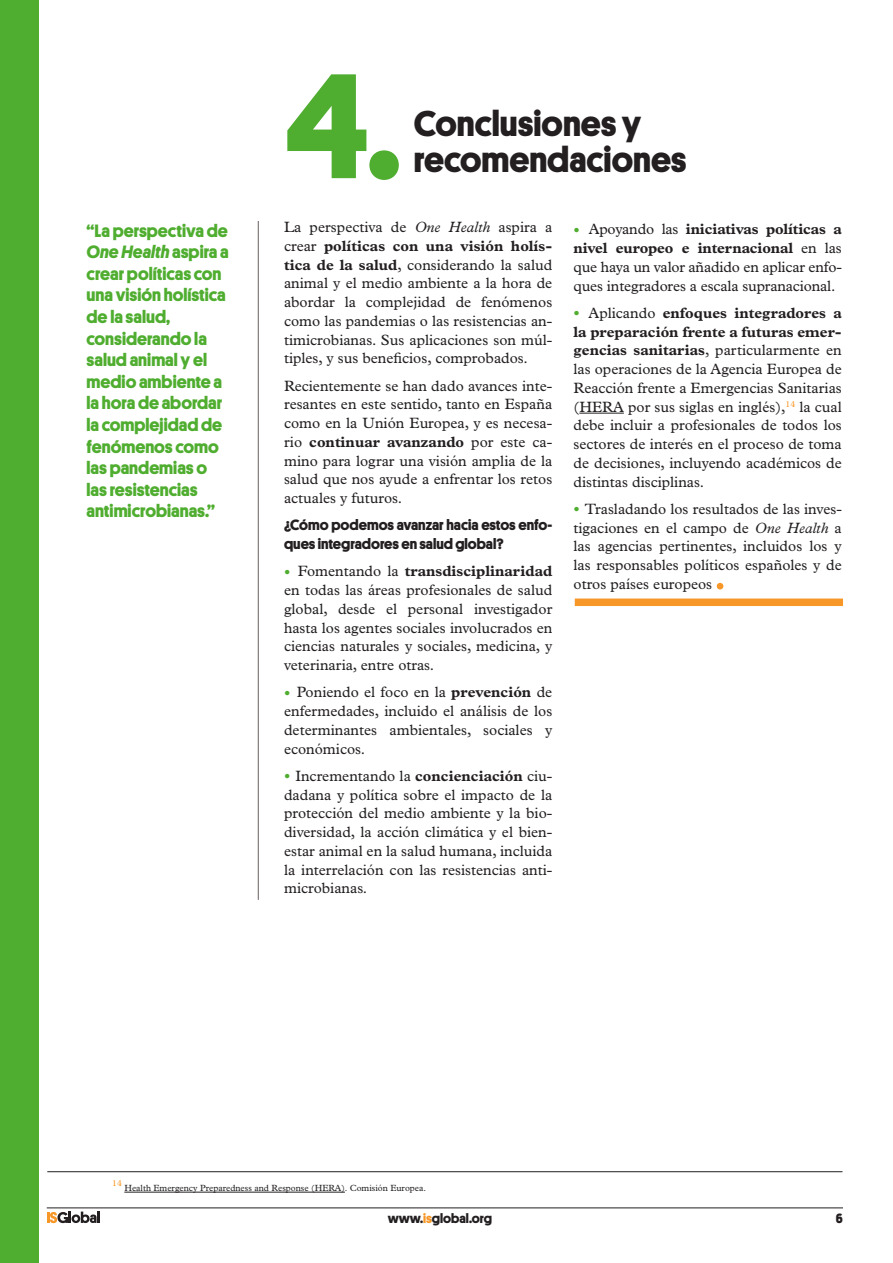
<style>
.page{position:relative;width:893px;height:1263px;background:#fff}
.page>*{position:absolute;margin:0;border:0;box-sizing:border-box;transform-origin:0 0}
.t1{font:700 150px "Platform";color:#4fad2f}
.text_base{font:54px "Plantin";color:#f79727}
.t2{font:700 36px/36px "Platform";color:#231f20}
.t3{font:700 18px/21.6px "Platform";color:#4fad2f}
.text_base-2{font:15px/18.8px "Plantin";color:#231f20;text-align:justify}
.text_base-3{font:700 15px/18.8px "Platform";color:#231f20}
.t4{font:700 13.5px "Platform";color:#231f20}
.leyendas{font:9px "Plantin";color:#231f20}
.leyendas-2{font:8.7px "Plantin";color:#f79727}
.s1{font-style:italic}
.s2{font-weight:700}
.s3{font-size:18px;color:#4fad2f}
.s4{color:#f79727}
</style>
<div class="page">
<svg style="left:47px;top:1211px;width:53px;height:12px"></svg>
<hr style="left:47px;top:1207px;width:796px;height:1px;background:#231f20">
<div style="left:0;top:0;width:38px;height:1263px;background:#4fad2f"></div>
<hr style="left:579px;top:413px;width:45px;height:1px;background:#231f20">
<hr style="left:258px;top:221px;width:1px;height:679px;background:#79716f">
<div style="left:575px;top:598px;width:268px;height:8px;background:#f79727"></div>
<hr style="left:124px;top:1192px;width:221px;height:1px;background:#231f20">
<hr style="left:47px;top:1171px;width:795px;height:1px;background:#231f20">
<p class="t3" style="left:87px;top:218px;width:144px">“La perspectiva de<br><span class="s1">One Health</span> aspira a crear políticas con una visión holística de la salud, considerando la salud animal y el medio ambiente a la hora de abordar la complejidad de fenómenos como las pandemias o las resistencias antimicrobianas.”</p>
<p class="t1" style="left:285px;top:16px;width:117px">4.</p>
<p class="t2" style="left:414px;top:103px;width:274px">Conclusiones y recomendaciones</p>
<p class="text_base-2" style="left:284px;top:217px;width:270px">La perspectiva de <span class="s1">One Health</span> aspira a crear <span class="s2">políticas con una visión holís&shy;tica de la salud</span>, considerando la salud animal y el medio ambiente a la hora de abordar la complejidad de fenómenos como las pandemias o las resistencias an&shy;timicrobianas. Sus aplicaciones son múl&shy;tiples, y sus beneficios, comprobados.</p>
<p class="text_base-2" style="left:284px;top:376px;width:270px">Recientemente se han dado avances inte&shy;resantes en este sentido, tanto en España como en la Unión Europea, y es necesa&shy;rio <span class="s2">continuar avanzando</span> por este ca&shy;mino para lograr una visión amplia de la salud que nos ayude a enfrentar los retos actuales y futuros.</p>
<p class="text_base-3" style="left:284px;top:515px;width:270px">¿Cómo podemos avanzar hacia estos enfo&shy;ques integradores en salud global?</p>
<p class="text_base-2" style="left:284px;top:562px;width:270px"><span class="s3">•</span> Fomentando la <span class="s2">transdisciplinaridad </span>en todas las áreas profesionales de salud global, desde el personal investigador hasta los agentes sociales involucrados en ciencias naturales y sociales, medicina, y veterinaria, entre otras.</p>
<p class="text_base-2" style="left:284px;top:683px;width:270px"><span class="s3">•</span> Poniendo el foco en la <span class="s2">prevención</span> de enfermedades, incluido el análisis de los determinantes ambientales, sociales y económicos.</p>
<p class="text_base-2" style="left:284px;top:766px;width:270px"><span class="s3">•</span> Incrementando la <span class="s2">concienciación</span> ciu&shy;dadana y política sobre el impacto de la protección del medio ambiente y la bio&shy;diversidad, la acción climática y el bien&shy;estar animal en la salud humana, incluida la interrelación con las resistencias anti&shy;microbianas.</p>
<p class="text_base-2" style="left:574px;top:220px;width:270px"><span class="s3">•</span> Apoyando las <span class="s2">iniciativas políticas a nivel europeo e internacional</span> en las que haya un valor añadido en aplicar enfo&shy;ques integradores a escala supranacional.</p>
<p class="text_base-2" style="left:574px;top:303px;width:270px"><span class="s3">•</span> Aplicando <span class="s2">enfoques integradores a la preparación frente a futuras emer&shy;gencias sanitarias</span>, particularmente en las operaciones de la Agencia Europea de Reacción frente a Emergencias Sanitarias (HERA por sus siglas en inglés),<sup>14</sup> la cual debe incluir a profesionales de todos los sectores de interés en el proceso de toma de decisiones, incluyendo académicos de distintas disciplinas.</p>
<p class="text_base-2" style="left:574px;top:499px;width:270px"><span class="s3">•</span> Trasladando los resultados de las inves&shy;tigaciones en el campo de <span class="s1">One Health</span> a las agencias pertinentes, incluidos los y las responsables políticos españoles y de otros países europeos</p>
<p class="text_base" style="left:712px;top:540px;width:17px">.</p>
<p class="leyendas-2" style="left:112px;top:1178px;width:11px">14</p>
<p class="leyendas" style="left:124px;top:1183px;width:303px">Health Emergency Preparedness and Response (HERA). Comisión Europea.</p>
<p class="t4" style="left:388px;top:1208px;width:106px">www.<span class="s4">is</span>global.org</p>
<p class="t4" style="left:836px;top:1208px;width:9px">6</p>
</div>
